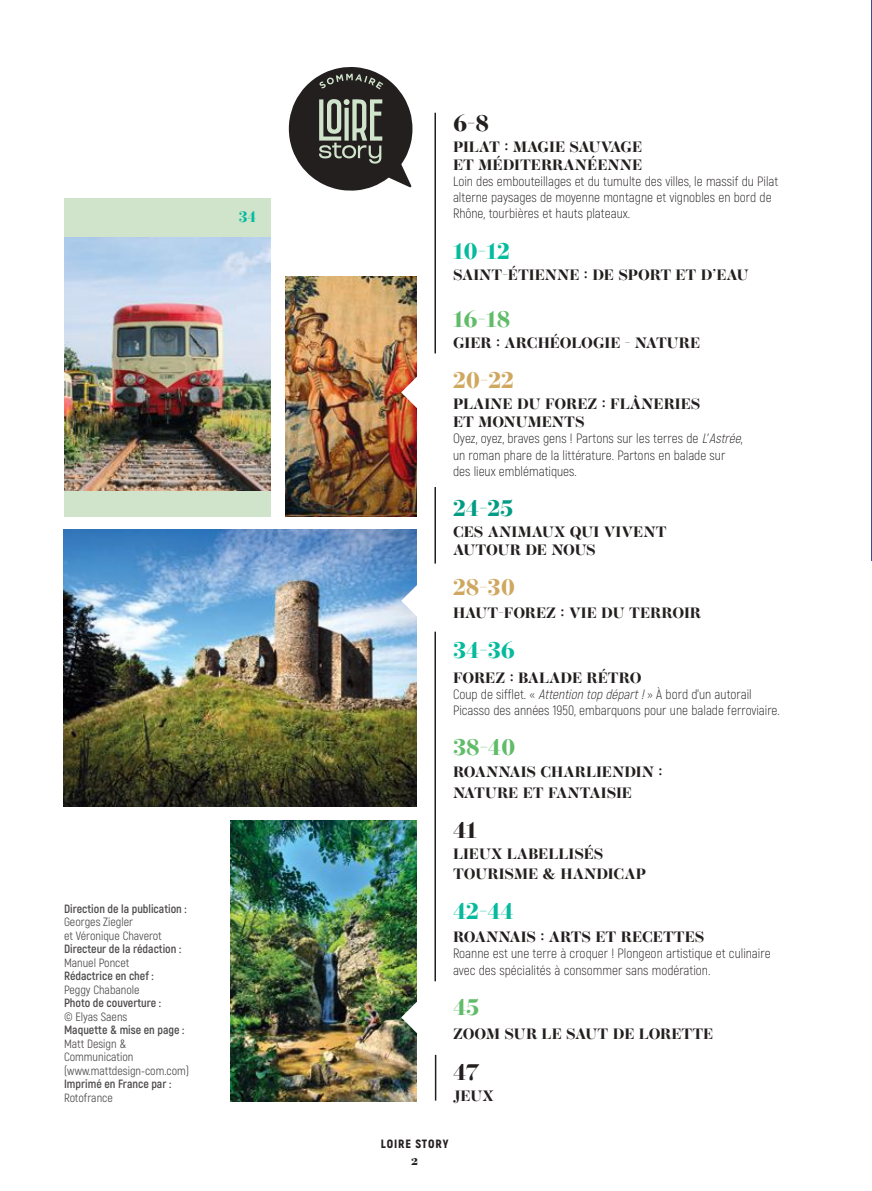
<style>
.page{position:relative;width:872px;height:1191px;background:#fff}
.page>*{position:absolute;margin:0;border:0;box-sizing:border-box;transform-origin:0 0}
.t1{font:700 22.5px "Operetta 12";color:#06bb9d}
.t2{font:700 22.5px "Operetta 12";color:#60bc68}
.t3{font:700 22.5px "Operetta 12";color:#d0a75f}
.t4{font:700 22.5px "Operetta 12";color:#241f1f}
.t5{font:700 22.5px "Operetta 12";color:#019c83}
.t6{font:700 15px/18px "Operetta 12";color:#241f1f}
.t7{font:700 15px "Operetta 12";color:#06bb9d}
.t8{font:300 13.5px/16.2px "Akrobat";color:#241f1f}
.t9{font:700 13.5px "Operetta 12";color:#241f1f}
.t10{font:12px/13.5px "Akrobat";color:#4e4b4c}
.t11{font:700 12px "Akrobat";color:#4e4b4c}
.t12{font:900 12px "Akrobat";letter-spacing:.075em;color:#241f1f}
.s1{font-style:italic}
</style>
<div class="page">
<hr style="left:434px;top:487px;width:2px;height:76px;background:#241f1f">
<hr style="left:434px;top:631px;width:2px;height:350px;background:#241f1f">
<hr style="left:435px;top:1054px;width:1px;height:46px;background:#241f1f">
<img style="left:230px;top:820px;width:187px;height:281px">
<svg style="left:401px;top:1001px;width:16px;height:32px"></svg>
<hr style="left:871px;top:0;width:1px;height:561px;background:#36509a">
<div style="left:64px;top:198px;width:206px;height:318px;background:#cfe4cb"></div>
<img style="left:64px;top:237px;width:206px;height:253px">
<img style="left:286px;top:276px;width:131px;height:240px">
<img style="left:64px;top:529px;width:353px;height:277px">
<svg style="left:401px;top:377px;width:16px;height:31px"></svg>
<svg style="left:401px;top:585px;width:16px;height:31px"></svg>
<hr style="left:434px;top:113px;width:2px;height:240px;background:#241f1f">
<svg style="left:289px;top:67px;width:123px;height:124px"></svg>
<p class="t7" style="left:239px;top:208px;width:19px">34</p>
<p class="t11" style="left:64px;top:901px;width:124px">Direction de la publication :</p>
<p class="t10" style="left:64px;top:915px;width:99px">Georges Ziegler<br>et Véronique Chaverot</p>
<p class="t11" style="left:64px;top:941px;width:119px">Directeur de la rédaction :</p>
<p class="t10" style="left:64px;top:955px;width:67px">Manuel Poncet</p>
<p class="t11" style="left:64px;top:968px;width:91px">Rédactrice en chef :</p>
<p class="t10" style="left:64px;top:982px;width:77px">Peggy Chabanole</p>
<p class="t11" style="left:64px;top:995px;width:99px">Photo de couverture :</p>
<p class="t10" style="left:64px;top:1009px;width:65px">© Elyas Saens</p>
<p class="t11" style="left:64px;top:1022px;width:122px">Maquette &amp; mise en page :</p>
<p class="t10" style="left:64px;top:1036px;width:127px">Matt Design &amp;<br>Communication (www.mattdesign-com.com)</p>
<p class="t11" style="left:64px;top:1076px;width:109px">Imprimé en France par :</p>
<p class="t10" style="left:64px;top:1090px;width:50px">Rotofrance</p>
<h1 class="t4" style="left:453px;top:110px;width:38px">6-8</h1>
<p class="t6" style="left:453px;top:137px;width:191px">PILAT : MAGIE SAUVAGE<br>ET MÉDITERRANÉENNE</p>
<p class="t8" style="left:453px;top:173px;width:327px">Loin des embouteillages et du tumulte des villes, le massif du Pilat alterne paysages de moyenne montagne et vignobles en bord de<br>Rhône, tourbières et hauts plateaux.</p>
<h1 class="t1" style="left:453px;top:237px;width:58px">10-12</h1>
<p class="t6" style="left:453px;top:265px;width:297px">SAINT-ÉTIENNE : DE SPORT ET D’EAU</p>
<h1 class="t2" style="left:453px;top:306px;width:59px">16-18</h1>
<p class="t6" style="left:453px;top:334px;width:249px">GIER : ARCHÉOLOGIE - NATURE</p>
<h1 class="t3" style="left:453px;top:367px;width:63px">20-22</h1>
<p class="t6" style="left:453px;top:395px;width:249px">PLAINE DU FOREZ : FLÂNERIES<br>ET MONUMENTS</p>
<p class="t8" style="left:453px;top:430px;width:293px">Oyez, oyez, braves gens ! Partons sur les terres de <span class="s1">L’Astrée</span>, un roman phare de la littérature. Partons en balade sur des lieux emblématiques.</p>
<h1 class="t5" style="left:453px;top:495px;width:62px">24-25</h1>
<p class="t6" style="left:453px;top:523px;width:215px">CES ANIMAUX QUI VIVENT<br>AUTOUR DE NOUS</p>
<h1 class="t3" style="left:453px;top:574px;width:64px">28-30</h1>
<p class="t6" style="left:453px;top:604px;width:249px">HAUT-FOREZ : VIE DU TERROIR</p>
<h1 class="t1" style="left:453px;top:637px;width:64px">34-36</h1>
<p class="t6" style="left:453px;top:668px;width:190px">FOREZ : BALADE RÉTRO</p>
<p class="t8" style="left:453px;top:686px;width:328px">Coup de sifflet. « <span class="s1">Attentiontopdépart!</span>» À bord d’un autorail<br>Picasso des années 1950, embarquons pour une balade ferroviaire.</p>
<h1 class="t2" style="left:453px;top:734px;width:64px">38-40</h1>
<p class="t6" style="left:453px;top:760px;width:211px;line-height:21.6px">ROANNAIS CHARLIENDIN :<br>NATURE ET FANTAISIE</p>
<h1 class="t4" style="left:453px;top:817px;width:26px">41</h1>
<p class="t6" style="left:453px;top:844px;width:194px;line-height:19.8px">LIEUX LABELLISÉS<br>TOURISME &amp; HANDICAP</p>
<h1 class="t1" style="left:453px;top:898px;width:62px">42-44</h1>
<p class="t6" style="left:453px;top:928px;width:253px">ROANNAIS : ARTS ET RECETTES</p>
<p class="t8" style="left:453px;top:945px;width:319px">Roanne est une terre à croquer ! Plongeon artistique et culinaire avec des spécialités à consommer sans modération.</p>
<h1 class="t2" style="left:453px;top:993px;width:28px">45</h1>
<p class="t6" style="left:453px;top:1025px;width:262px">ZOOM SUR LE SAUT DE LORETTE</p>
<h1 class="t4" style="left:453px;top:1058px;width:28px">47</h1>
<p class="t6" style="left:453px;top:1086px;width:42px">JEUX</p>
<p class="t12" style="left:381px;top:1136px;width:69px">LOIRE STORY</p>
<p class="t9" style="left:411px;top:1152px;width:9px">2</p>
</div>
